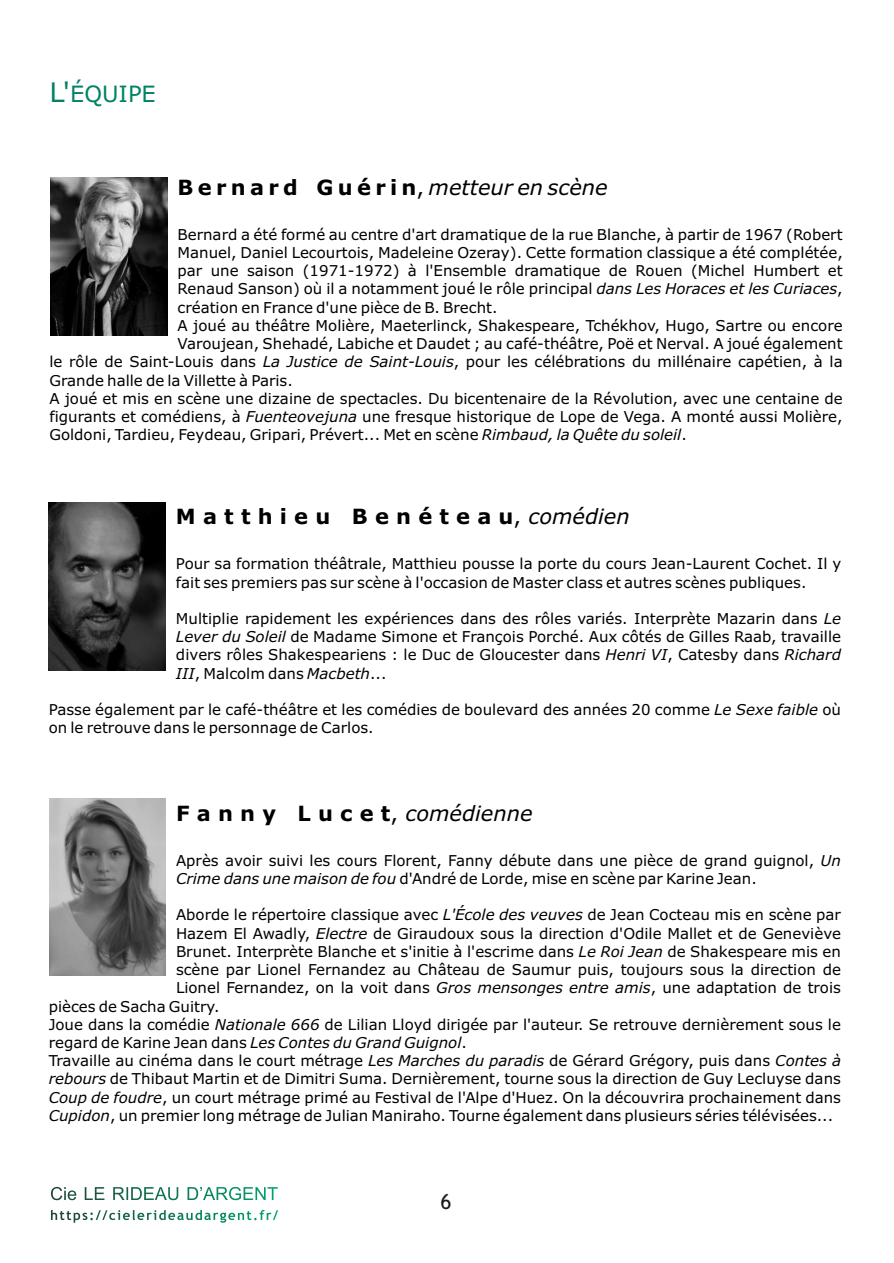
<style>
.page{position:relative;width:894px;height:1263px;background:#fff}
.page>*{position:absolute;margin:0;border:0;box-sizing:border-box;transform-origin:0 0}
.t1{font:22.5px "Verdana";color:#008266}
.t2{font:700 21px "Verdana";color:#000}
.t3{font:italic 21px "Verdana";color:#000}
.t4{font:21px "Trebuchet MS";color:#1f1a17}
.t5{font:15px/18.3px "Verdana";color:#000}
.s1{font-size:27px}
.s2{font-weight:700;font-style:normal}
.s3{font-style:normal}
.s4{font-style:italic}
.s5{font-weight:400}
.s6{font-weight:400;font-style:italic}
</style>
<div class="page">
<img style="left:50px;top:178px;width:117px;height:157px">
<img style="left:49px;top:503px;width:117px;height:168px">
<img style="left:49px;top:798px;width:117px;height:177px">
<svg style="left:50px;top:1186px;width:228px;height:37px"></svg>
<h1 class="t1" style="left:49px;top:85px;width:108px"><span class="s1">L'</span>ÉQUIPE</h1>
<h2 class="t3" style="left:178px;top:179px;width:432px"><span class="s2">B e r n a r d G u é r i n</span><span class="s3">,</span> metteur en scène</h2>
<p class="t5" style="left:178px;top:226px;width:667px">Bernard a été formé au centre d'art dramatique de la rue Blanche, à partir de 1967 (Robert</p>
<p class="t5" style="left:178px;top:245px;width:667px">Manuel, Daniel Lecourtois, Madeleine Ozeray). Cette formation classique a été complétée,</p>
<p class="t5" style="left:178px;top:263px;width:667px">par une saison (1971-1972) à l'Ensemble dramatique de Rouen (Michel Humbert et</p>
<p class="t5" style="left:178px;top:281px;width:667px">Renaud Sanson) où il a notamment joué le rôle principal <span class="s4">dans Les Horaces et les Curiaces</span>,</p>
<p class="t5" style="left:178px;top:299px;width:322px">création en France d'une pièce de B. Brecht.</p>
<p class="t5" style="left:178px;top:318px;width:667px">A joué au théâtre Molière, Maeterlinck, Shakespeare, Tchékhov, Hugo, Sartre ou encore</p>
<p class="t5" style="left:178px;top:336px;width:667px">Varoujean, Shehadé, Labiche et Daudet ; au café-théâtre, Poë et Nerval. A joué également</p>
<p class="t5" style="left:49px;top:354px;width:795px">le rôle de Saint-Louis dans <span class="s4">La Justice de Saint-Louis</span>, pour les célébrations du millénaire capétien, à la</p>
<p class="t5" style="left:49px;top:372px;width:245px">Grande halle de la Villette à Paris.</p>
<p class="t5" style="left:49px;top:390px;width:795px">A joué et mis en scène une dizaine de spectacles. Du bicentenaire de la Révolution, avec une centaine de</p>
<p class="t5" style="left:49px;top:409px;width:795px">figurants et comédiens, à <span class="s4">Fuenteovejuna</span> une fresque historique de Lope de Vega. A monté aussi Molière,</p>
<p class="t5" style="left:49px;top:427px;width:639px">Goldoni, Tardieu, Feydeau, Gripari, Prévert... Met en scène <span class="s4">Rimbaud, la Quête du soleil</span>.</p>
<h2 class="t2" style="left:176px;top:508px;width:455px">M a t t h i e u B e n é t e a u<span class="s5">,</span> <span class="s6">comédien</span></h2>
<p class="t5" style="left:176px;top:556px;width:667px">Pour sa formation théâtrale, Matthieu pousse la porte du cours Jean-Laurent Cochet. Il y fait ses premiers pas sur scène à l'occasion de Master class et autres scènes publiques.</p>
<p class="t5" style="left:176px;top:611px;width:667px;text-align:justify">Multiplie rapidement les expériences dans des rôles variés. Interprète Mazarin dans <span class="s4">Le Lever du Soleil</span> de Madame Simone et François Porché. Aux côtés de Gilles Raab, travaille divers rôles Shakespeariens : le Duc de Gloucester dans <span class="s4">Henri VI</span>, Catesby dans <span class="s4">Richard III</span>, Malcolm dans <span class="s4">Macbeth</span>...</p>
<p class="t5" style="left:49px;top:702px;width:794px">Passe également par le café-théâtre et les comédies de boulevard des années 20 comme <span class="s4">Le Sexe faible</span> où on le retrouve dans le personnage de Carlos.</p>
<h2 class="t2" style="left:176px;top:805px;width:358px">F a n n y L u c e t<span class="s5">,</span> <span class="s6">comédienne</span></h2>
<p class="t5" style="left:176px;top:852px;width:667px">Après avoir suivi les cours Florent, Fanny débute dans une pièce de grand guignol, <span class="s4">Un<br>Crime dans une maison de fou</span> d'André de Lorde, mise en scène par Karine Jean.</p>
<p class="t5" style="left:176px;top:907px;width:667px">Aborde le répertoire classique avec <span class="s4">L'École des veuves</span> de Jean Cocteau mis en scène par</p>
<p class="t5" style="left:176px;top:925px;width:667px">Hazem El Awadly, <span class="s4">Electre</span> de Giraudoux sous la direction d'Odile Mallet et de Geneviève</p>
<p class="t5" style="left:176px;top:943px;width:667px">Brunet. Interprète Blanche et s'initie à l'escrime dans <span class="s4">Le Roi Jean</span> de Shakespeare mis en</p>
<p class="t5" style="left:176px;top:962px;width:666px">scène par Lionel Fernandez au Château de Saumur puis, toujours sous la direction de</p>
<p class="t5" style="left:176px;top:980px;width:667px">Lionel Fernandez, on la voit dans <span class="s4">Gros mensonges entre amis</span>, une adaptation de trois</p>
<p class="t5" style="left:49px;top:998px;width:172px">pièces de Sacha Guitry.</p>
<p class="t5" style="left:49px;top:1016px;width:794px">Joue dans la comédie <span class="s4">Nationale 666</span> de Lilian Lloyd dirigée par l'auteur. Se retrouve dernièrement sous le</p>
<p class="t5" style="left:49px;top:1035px;width:420px">regard de Karine Jean dans <span class="s4">Les Contes du Grand Guignol</span>.</p>
<p class="t5" style="left:49px;top:1053px;width:794px">Travaille au cinéma dans le court métrage <span class="s4">Les Marches du paradis</span> de Gérard Grégory, puis dans <span class="s4">Contes à</span></p>
<p class="t5" style="left:49px;top:1071px;width:794px"><span class="s4">rebours</span> de Thibaut Martin et de Dimitri Suma. Dernièrement, tourne sous la direction de Guy Lecluyse dans</p>
<p class="t5" style="left:49px;top:1089px;width:794px"><span class="s4">Coup de foudre</span>, un court métrage primé au Festival de l'Alpe d'Huez. On la découvrira prochainement dans</p>
<p class="t5" style="left:49px;top:1108px;width:786px"><span class="s4">Cupidon</span>, un premier long métrage de Julian Maniraho. Tourne également dans plusieurs séries télévisées...</p>
<h2 class="t4" style="left:441px;top:1193px;width:13px">6</h2>
</div>
